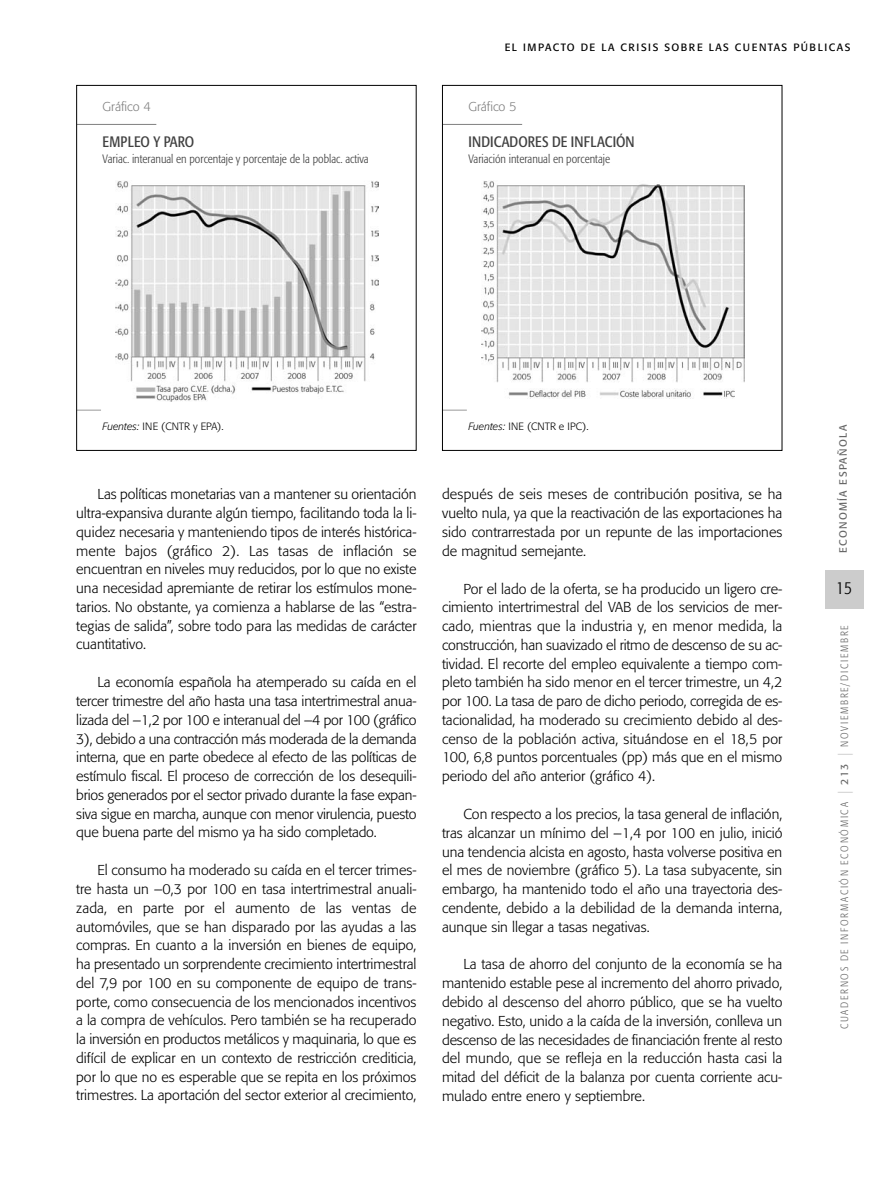
<style>
.page{position:relative;width:894px;height:1191px;background:#fff}
.page>*{position:absolute;margin:0;border:0;box-sizing:border-box;transform-origin:0 0}
.t1{font:300 condensed 18px "Formata";color:#000}
.t2{font:condensed 15px "Formata";color:#404040}
.t3{font:300 14.25px/18.8px "Formata";color:#000;text-align:justify}
.t4{font:300 12.75px "Formata";color:#808080}
.t5{font:300 condensed 12px "Formata";color:#404040}
.t6{font:300 condensed 10.5px "Formata";letter-spacing:.165em;color:#666}
.t7{font:300 10.5px "Formata";color:#000}
.t8{font:10.5px "Formata";letter-spacing:.14em;color:#000}
.t9{font:10.5px "Formata";letter-spacing:.13em;color:#666}
.s1{font-style:italic}
.s2{font-stretch:normal;font-size:15px;color:#ccc}
.s3{font-weight:400;font-stretch:normal}
</style>
<div class="page">
<svg style="left:76px;top:84px;width:788px;height:525px"></svg>
<p class="t4" style="left:102px;top:101px;width:50px">Gráfico 4</p>
<p class="t2" style="left:102px;top:135px;width:93px">EMPLEO Y PARO</p>
<p class="t5" style="left:102px;top:154px;width:268px">Variac. interanual en porcentaje y porcentaje de la poblac. activa</p>
<p class="t8" style="left:505px;top:42px;width:347px">EL IMPACTO DE LA CRISIS SOBRE LAS CUENTAS PÚBLICAS</p>
<p class="t4" style="left:468px;top:101px;width:50px">Gráfico 5</p>
<p class="t2" style="left:468px;top:135px;width:168px">INDICADORES DE INFLACIÓN</p>
<p class="t5" style="left:468px;top:154px;width:143px">Variación interanual en porcentaje</p>
<p class="t7" style="left:102px;top:421px;width:122px"><span class="s1">Fuentes:</span> INE (CNTR y EPA).</p>
<p class="t3" style="left:76px;top:486px;width:342px;text-indent:21px">Las políticas monetarias van a mantener su orientación ultra-expansiva durante algún tiempo, facilitando toda la li&shy;quidez necesaria y manteniendo tipos de interés histórica&shy;mente bajos (gráfico 2). Las tasas de inflación se encuentran en niveles muy reducidos, por lo que no existe una necesidad apremiante de retirar los estímulos mone&shy;tarios. No obstante, ya comienza a hablarse de las “estra&shy;tegias de salida”, sobre todo para las medidas de carácter cuantitativo.</p>
<p class="t3" style="left:76px;top:674px;width:342px;text-indent:21px">La economía española ha atemperado su caída en el tercer trimestre del año hasta una tasa intertrimestral anua&shy;lizada del –1,2 por 100 e interanual del –4 por 100 (gráfico 3), debido a una contracción más moderada de la demanda interna, que en parte obedece al efecto de las políticas de estímulo fiscal. El proceso de corrección de los desequili&shy;brios generados por el sector privado durante la fase expan&shy;siva sigue en marcha, aunque con menor virulencia, puesto que buena parte del mismo ya ha sido completado.</p>
<p class="t3" style="left:76px;top:862px;width:342px;text-indent:21px">El consumo ha moderado su caída en el tercer trimes&shy;tre hasta un –0,3 por 100 en tasa intertrimestral anuali&shy;zada, en parte por el aumento de las ventas de automóviles, que se han disparado por las ayudas a las compras. En cuanto a la inversión en bienes de equipo, ha presentado un sorprendente crecimiento intertrimestral del 7,9 por 100 en su componente de equipo de trans&shy;porte, como consecuencia de los mencionados incentivos a la compra de vehículos. Pero también se ha recuperado la inversión en productos metálicos y maquinaria, lo que es difícil de explicar en un contexto de restricción crediticia, por lo que no es esperable que se repita en los próximos trimestres. La aportación del sector exterior al crecimiento,</p>
<p class="t7" style="left:468px;top:421px;width:122px"><span class="s1">Fuentes:</span> INE (CNTR e IPC).</p>
<p class="t3" style="left:442px;top:486px;width:342px">después de seis meses de contribución positiva, se ha vuelto nula, ya que la reactivación de las exportaciones ha sido contrarrestada por un repunte de las importaciones de magnitud semejante.</p>
<p class="t3" style="left:442px;top:580px;width:342px;text-indent:21px">Por el lado de la oferta, se ha producido un ligero cre&shy;cimiento intertrimestral del VAB de los servicios de mer&shy;cado, mientras que la industria y, en menor medida, la construcción, han suavizado el ritmo de descenso de su ac&shy;tividad. El recorte del empleo equivalente a tiempo com&shy;pleto también ha sido menor en el tercer trimestre, un 4,2 por 100. La tasa de paro de dicho periodo, corregida de es&shy;tacionalidad, ha moderado su crecimiento debido al des&shy;censo de la población activa, situándose en el 18,5 por 100, 6,8 puntos porcentuales (pp) más que en el mismo periodo del año anterior (gráfico 4).</p>
<p class="t3" style="left:442px;top:805px;width:342px;text-indent:21px">Con respecto a los precios, la tasa general de inflación, tras alcanzar un mínimo del –1,4 por 100 en julio, inició una tendencia alcista en agosto, hasta volverse positiva en el mes de noviembre (gráfico 5). La tasa subyacente, sin embargo, ha mantenido todo el año una trayectoria des&shy;cendente, debido a la debilidad de la demanda interna, aunque sin llegar a tasas negativas.</p>
<p class="t3" style="left:442px;top:956px;width:342px;text-indent:21px">La tasa de ahorro del conjunto de la economía se ha mantenido estable pese al incremento del ahorro privado, debido al descenso del ahorro público, que se ha vuelto negativo. Esto, unido a la caída de la inversión, conlleva un descenso de las necesidades de financiación frente al resto del mundo, que se refleja en la reducción hasta casi la mitad del déficit de la balanza por cuenta corriente acu&shy;mulado entre enero y septiembre.</p>
<p class="t9" style="left:838px;top:553px;width:129px;rotate:-90deg">ECONOMÍA ESPAÑOLA</p>
<p class="t1" style="left:836px;top:580px;width:17px">15</p>
<p class="t6" style="left:840px;top:1029px;width:406px;rotate:-90deg">CUADERNOS DE INFORMACIÓN ECONÓMICA <span class="s2">|</span> <span class="s3">213</span> <span class="s2">|</span> NOVIEMBRE/DICIEMBRE</p>
</div>
